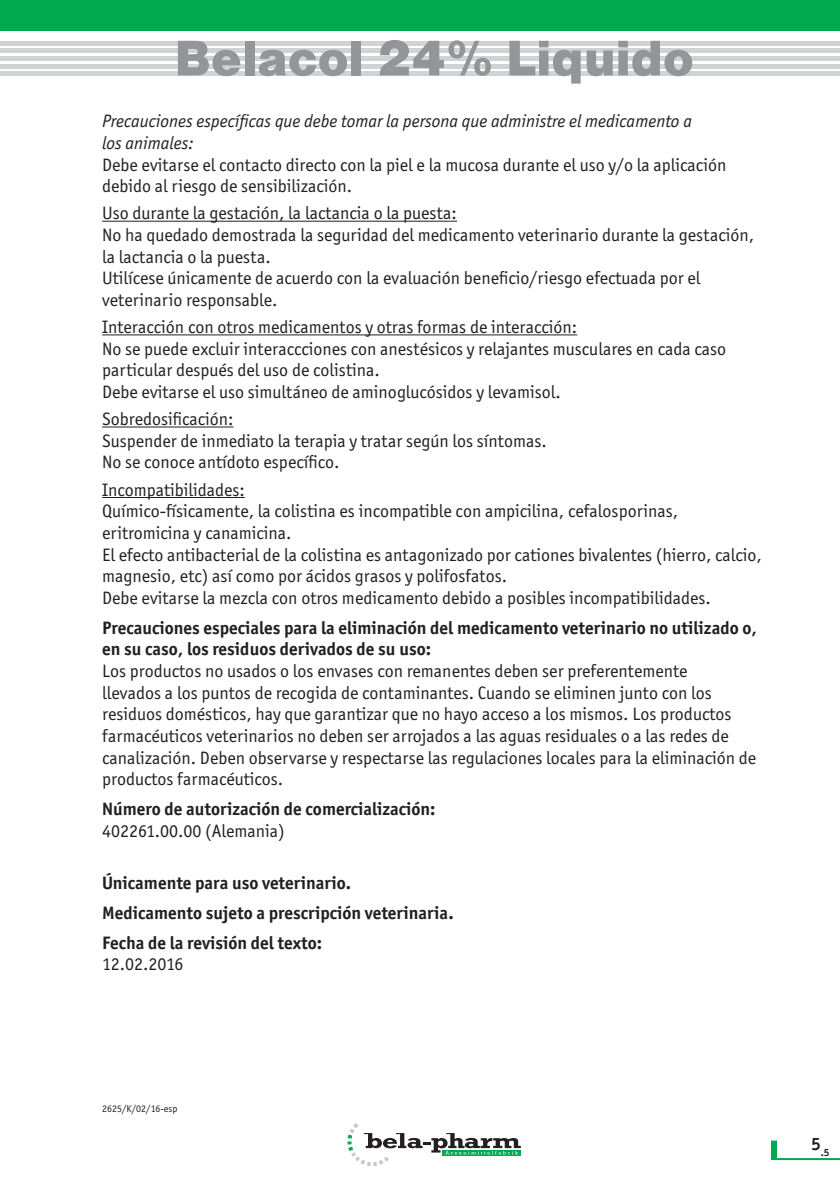
<style>
.page{position:relative;width:840px;height:1191px;background:#fff}
.page>*{position:absolute;margin:0;border:0;box-sizing:border-box;transform-origin:0 0}
.Produktname{font:52px "Nimbus San D Blac";color:#939598}
.Fließtext{font:18px/21.6px "Officina San Itc T";color:#231f20}
.Ü-Absatz{font:700 18px/21.6px "Officina San Itc T";color:#231f20}
.Fließtext-2{font:italic 18px/21.6px "Officina San Itc T";color:#231f20}
.Ü-Absatz-2{font:700 10.4px "Officina San Itc T";color:#231f20}
.Fließtext-3{font:10px "Officina San Itc T";color:#231f20}
</style>
<div class="page">
<svg style="left:347px;top:1123px;width:173px;height:43px"></svg>
<svg style="left:771px;top:1140px;width:5px;height:18px"></svg>
<hr style="left:770px;top:1158px;width:69px;height:2px;background:#00a94e">
<hr style="left:0;top:41px;width:839px;height:4px;background:#d1d2d4">
<hr style="left:0;top:49px;width:839px;height:4px;background:#d1d2d4">
<hr style="left:0;top:56px;width:839px;height:4px;background:#d1d2d4">
<hr style="left:0;top:64px;width:839px;height:4px;background:#d1d2d4">
<hr style="left:0;top:72px;width:839px;height:4px;background:#d1d2d4">
<div style="left:0;top:0;width:839px;height:31px;background:#00a94e"></div>
<hr style="left:102px;top:221px;width:354px;height:1px;background:#231f20">
<hr style="left:102px;top:334px;width:475px;height:1px;background:#231f20">
<hr style="left:102px;top:426px;width:131px;height:1px;background:#231f20">
<hr style="left:102px;top:497px;width:143px;height:1px;background:#231f20">
<p class="Produktname" style="left:174px;top:28px;width:520px">Belacol 24% Liquido</p>
<p class="Fließtext-2" style="left:102px;top:110px;width:591px">Precauciones específicas que debe tomar la persona que administre el medicamento a los animales:</p>
<p class="Fließtext" style="left:102px;top:153px;width:625px">Debe evitarse el contacto directo con la piel e la mucosa durante el uso y/o la aplicación debido al riesgo de sensibilización.</p>
<p class="Fließtext" style="left:102px;top:202px;width:356px">Uso durante la gestación, la lactancia o la puesta:</p>
<p class="Fließtext" style="left:102px;top:224px;width:653px">No ha quedado demostrada la seguridad del medicamento veterinario durante la gestación, la lactancia o la puesta.</p>
<p class="Fließtext" style="left:102px;top:267px;width:599px">Utilícese únicamente de acuerdo con la evaluación beneficio/riesgo efectuada por el veterinario responsable.</p>
<p class="Fließtext" style="left:102px;top:316px;width:476px">Interacción con otros medicamentos y otras formas de interacción:</p>
<p class="Fließtext" style="left:102px;top:338px;width:625px">No se puede excluir interaccciones con anestésicos y relajantes musculares en cada caso particular después del uso de colistina.</p>
<p class="Fließtext" style="left:102px;top:381px;width:460px">Debe evitarse el uso simultáneo de aminoglucósidos y levamisol.</p>
<p class="Fließtext" style="left:102px;top:408px;width:133px">Sobredosificación:</p>
<p class="Fließtext" style="left:102px;top:430px;width:446px">Suspender de inmediato la terapia y tratar según los síntomas.<br>No se conoce antídoto específico.</p>
<p class="Fließtext" style="left:102px;top:479px;width:144px">Incompatibilidades:</p>
<p class="Fließtext" style="left:102px;top:500px;width:577px">Químico-físicamente, la colistina es incompatible con ampicilina, cefalosporinas, eritromicina y canamicina.</p>
<p class="Fließtext" style="left:102px;top:543px;width:661px">El efecto antibacterial de la colistina es antagonizado por cationes bivalentes (hierro, calcio, magnesio, etc) así como por ácidos grasos y polifosfatos.</p>
<p class="Fließtext" style="left:102px;top:587px;width:609px">Debe evitarse la mezcla con otros medicamento debido a posibles incompatibilidades.</p>
<p class="Ü-Absatz" style="left:102px;top:617px;width:655px">Precauciones especiales para la eliminación del medicamento veterinario no utilizado o, en su caso, los residuos derivados de su uso:</p>
<p class="Fließtext" style="left:102px;top:660px;width:655px">Los productos no usados o los envases con remanentes deben ser preferentemente<br>llevados a los puntos de recogida de contaminantes. Cuando se eliminen junto con los residuos domésticos, hay que garantizar que no hayo acceso a los mismos. Los productos farmacéuticos veterinarios no deben ser arrojados a las aguas residuales o a las redes de canalización. Deben observarse y respectarse las regulaciones locales para la eliminación de productos farmacéuticos.</p>
<p class="Ü-Absatz" style="left:102px;top:798px;width:335px">Número de autorización de comercialización:</p>
<p class="Fließtext" style="left:102px;top:820px;width:184px">402261.00.00 (Alemania)</p>
<p class="Ü-Absatz" style="left:102px;top:871px;width:250px">Únicamente para uso veterinario.</p>
<p class="Ü-Absatz" style="left:102px;top:901px;width:353px">Medicamento sujeto a prescripción veterinaria.</p>
<p class="Ü-Absatz" style="left:102px;top:931px;width:221px">Fecha de la revisión del texto:</p>
<p class="Fließtext" style="left:102px;top:953px;width:83px">12.02.2016</p>
<p class="Fließtext-3" style="left:102px;top:1102px;width:77px">2625/K/02/16-esp</p>
<p class="Ü-Absatz-2" style="left:810px;top:1145px;width:20px"><sup>5</sup>.5</p>
</div>
